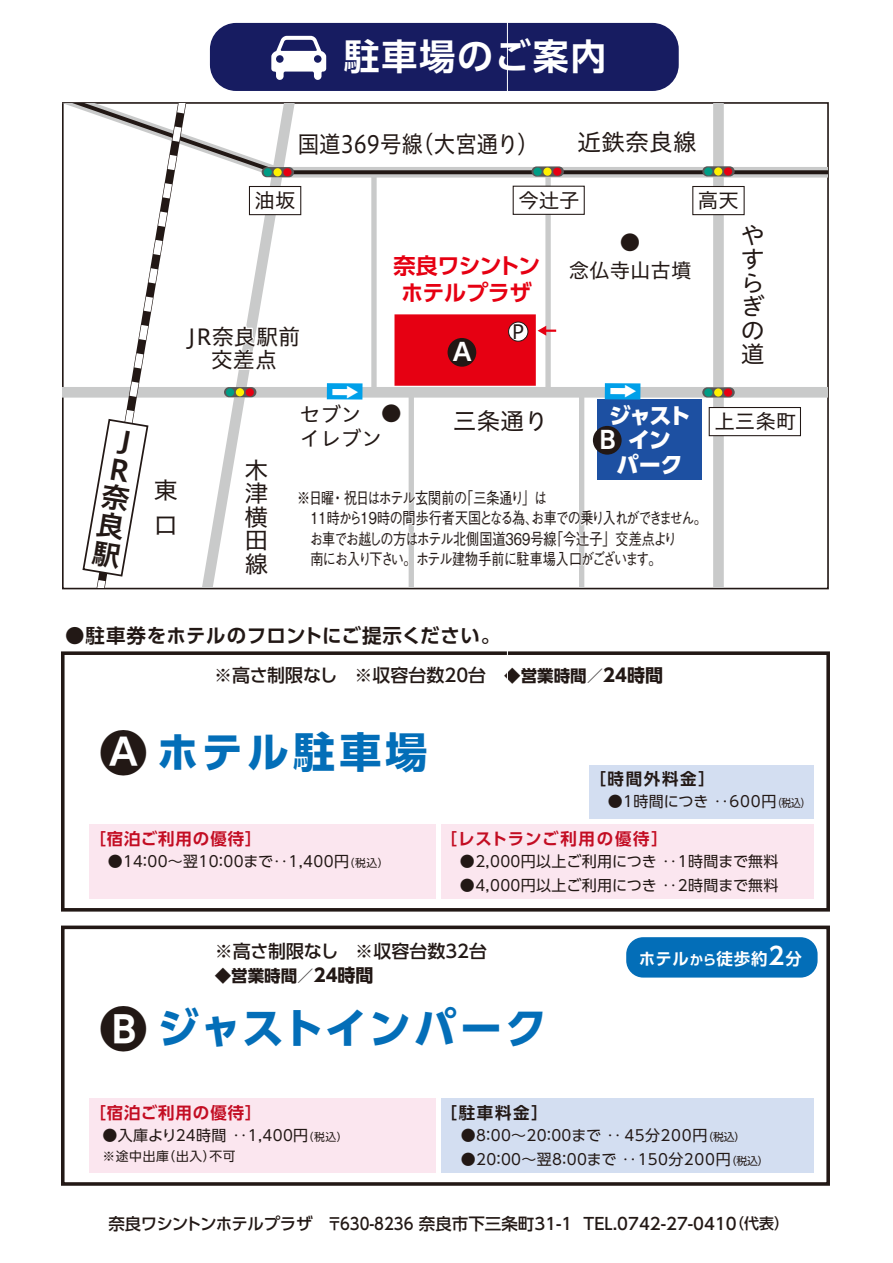
<style>
.page{position:relative;width:893px;height:1263px;background:#fff}
.page>*{position:absolute;margin:0;border:0;box-sizing:border-box;transform-origin:0 0}
.t1{font:700 48px "UD Shin Go Pro De";color:#221815}
.t2{font:700 42px "UD Shin Go Pro";letter-spacing:.035em;color:#036eb8}
.t3{font:700 42px "UD Shin Go Pro";letter-spacing:.07em;color:#036eb8}
.t4{font:700 36px "UD Shin Go Pro De";letter-spacing:.05em;color:#fff}
.t5{font:700 24px "UD Shin Go Pro De";color:#fff}
.t6{font:23.7px/23.7px "Hiragino UD Sans Std W4";color:#221815}
.t7{font:23.7px "Hiragino UD Sans Std W4";color:#221815;scale:.91 1}
.t8{font:700 21.9px/27px "UD Shin Go Pro De";letter-spacing:-.025em;color:#e60012;text-align:center}
.t9{font:800 21.9px/24.5px "UD Shin Go Pro";letter-spacing:-.065em;color:#fff;text-align:center}
.t10{font:21.9px/23.7px "Hiragino UD Sans Std W4";color:#221815;text-align:center}
.t11{font:20.25px/23.7px "Hiragino UD Sans Std W4";color:#221815}
.t12{font:700 19.5px "UD Shin Go Pro De";letter-spacing:.025em;color:#221815}
.t13{font:19.5px "Hiragino UD Sans Std W4";color:#221815}
.t14{font:18.3px "Koz Go Pr 6 N";color:#fff;scale:1.52 1}
.t15{font:500 18px "UD Shin Go Pro";color:#221815}
.t16{font:500 16.5px "UD Shin Go Pro";color:#221815}
.t17{font:700 16.5px "UD Shin Go Pro De";letter-spacing:.05em;color:#c30d23}
.t18{font:700 16.5px "UD Shin Go Pro De";letter-spacing:.1em;color:#221815}
.t19{font:700 16.5px "UD Shin Go Pro De";letter-spacing:.08em;color:#c30d23}
.t20{font:700 16.5px "UD Shin Go Pro";color:#221815}
.t21{font:700 16.5px "UD Shin Go Pro De";letter-spacing:.04em;color:#fff}
.t22{font:500 16.2px/20.2px "Gothic BBB Pro";letter-spacing:-.065em;color:#221815;scale:.81 1}
.t23{font:15px "UD Shin Go Pro";letter-spacing:.025em;color:#221815}
.t24{font:12.75px "UD Shin Go Pro";letter-spacing:.05em;color:#221815}
.s1{font-family:"Koz Go Pr 6 N";font-weight:400;font-size:16.5px}
.s2{font-weight:700;font-size:16.5px}
.s3{font-weight:700;font-size:16.5px;color:#474444}
.s4{font-weight:700}
.s5{font-size:10.8px}
.s6{font-family:"Koz Go Pr 6 N";font-weight:400}
.s7{color:#474444}
.s8{font-size:18px}
.s9{font-size:13.5px}
.s10{font-size:24px}
.s11{font-size:15px}
</style>
<div class="page">
<div style="left:210px;top:23px;width:469px;height:68px;background:#171c61;border-radius:26px"></div>
<svg style="left:271px;top:36px;width:55px;height:44px"></svg>
<div style="left:61px;top:651px;width:769px;height:260px;border:4px solid #221815"></div>
<div style="left:61px;top:925px;width:769px;height:261px;border:4px solid #221815"></div>
<div style="left:90px;top:824px;width:346px;height:75px;background:#fbe6ef"></div>
<div style="left:590px;top:765px;width:224px;height:54px;background:#d3def1"></div>
<div style="left:441px;top:824px;width:373px;height:75px;background:#fbe6ef"></div>
<div style="left:90px;top:1098px;width:346px;height:75px;background:#fbe6ef"></div>
<div style="left:441px;top:1098px;width:373px;height:75px;background:#d3def1"></div>
<div style="left:626px;top:937px;width:192px;height:40px;background:#036eb8;border-radius:17px"></div>
<svg style="left:699px;top:103px;width:129px;height:73px"></svg>
<div style="left:63px;top:387px;width:765px;height:11px;background:#c9caca"></div>
<div style="left:713px;top:103px;width:11px;height:484px;background:#c9caca"></div>
<svg style="left:63px;top:103px;width:18px;height:484px"></svg>
<div style="left:597px;top:399px;width:105px;height:80px;background:#1d50a2"></div>
<svg style="left:702px;top:166px;width:33px;height:10px"></svg>
<div style="left:704px;top:167px;width:8px;height:9px;background:#009d85;border-radius:50%"></div>
<div style="left:714px;top:167px;width:8px;height:9px;background:#fff100;border-radius:50%"></div>
<div style="left:724px;top:167px;width:8px;height:9px;background:#e60012;border-radius:50%"></div>
<div style="left:692px;top:186px;width:53px;height:29px;background:#fff;border:1px solid #221815"></div>
<svg style="left:702px;top:387px;width:33px;height:10px"></svg>
<div style="left:704px;top:388px;width:8px;height:9px;background:#009d85;border-radius:50%"></div>
<div style="left:714px;top:388px;width:8px;height:9px;background:#fff100;border-radius:50%"></div>
<div style="left:724px;top:388px;width:8px;height:9px;background:#e60012;border-radius:50%"></div>
<div style="left:709px;top:407px;width:92px;height:29px;background:#fff;border:1px solid #221815"></div>
<svg style="left:81px;top:103px;width:618px;height:484px"></svg>
<h3 class="t4" style="left:344px;top:27px;width:264px">駐車場のご案内</h3>
<h3 class="t7" style="left:298px;top:126px;width:266px">国道369号線（大宮通り）</h3>
<h3 class="t6" style="left:577px;top:129px;width:121px">近鉄奈良線</h3>
<h3 class="t6" style="left:154px;top:477px;width:25px">東</h3>
<h3 class="t6" style="left:154px;top:512px;width:22px">口</h3>
<h3 class="t11" style="left:255px;top:188px;width:42px">油坂</h3>
<h3 class="t11" style="left:518px;top:187px;width:63px">今辻子</h3>
<h3 class="t11" style="left:620px;top:230px;width:22px">●</h3>
<h3 class="t10" style="left:188px;top:323px;width:114px">JR奈良駅前交差点</h3>
<h3 class="t8" style="left:394px;top:252px;width:148px">奈良ワシントンホテルプラザ</h3>
<h3 class="t13" style="left:512px;top:317px;width:14px">P</h3>
<h3 class="t5" style="left:453px;top:332px;width:20px">A</h3>
<h3 class="t11" style="left:569px;top:257px;width:124px">念仏寺山古墳</h3>
<p class="t14" style="left:331px;top:381px;width:20px">➡</p>
<p class="t14" style="left:609px;top:381px;width:20px">➡</p>
<h3 class="t11" style="left:300px;top:401px;width:83px">セブンイレブン</h3>
<h3 class="t6" style="left:453px;top:408px;width:97px">三条通り</h3>
<h3 class="t11" style="left:381px;top:401px;width:22px">●</h3>
<h3 class="t9" style="left:609px;top:403px;width:84px">ジャストイン</h3>
<h3 class="t5" style="left:600px;top:421px;width:17px">B</h3>
<h3 class="t11" style="left:698px;top:188px;width:42px">高天</h3>
<h3 class="t6" style="left:741px;top:222px;width:25px">やすらぎの道</h3>
<h3 class="t11" style="left:714px;top:409px;width:83px">上三条町</h3>
<h3 class="t6" style="left:244px;top:456px;width:25px;text-align:justify">木津横田線</h3>
<h3 class="t9" style="left:617px;top:452px;width:68px">パーク</h3>
<p class="t22" style="left:297px;top:486px;width:507px">※日曜・祝日はホテル玄関前の「三条通り」は<br>　11時から19時の間歩行者天国となる為、お車での乗り入れができません。　お車でお越しの方はホテル北側国道369号線「今辻子」交差点より<br>　南にお入り下さい。ホテル建物手前に駐車場入口がございます。</p>
<h3 class="t12" style="left:65px;top:620px;width:437px">●駐車券をホテルのフロントにご提示ください。</h3>
<p class="t15" style="left:214px;top:661px;width:451px">※高さ制限なし　※収容台数20台　<span class="s1">◆</span><span class="s2">営業時間</span><span class="s3">／</span><span class="s4">24時間</span></p>
<h1 class="t1" style="left:99px;top:714px;width:49px">A</h1>
<h2 class="t3" style="left:157px;top:718px;width:272px">ホテル駐車場</h2>
<p class="t18" style="left:589px;top:765px;width:127px">［時間外料金］</p>
<p class="t23" style="left:608px;top:789px;width:204px">●1時間につき ‥600円<span class="s5">（税込）</span></p>
<p class="t17" style="left:89px;top:825px;width:174px">［宿泊ご利用の優待］</p>
<p class="t23" style="left:108px;top:849px;width:282px">●1４：00～翌10：00まで‥1,400円<span class="s5">（税込）</span></p>
<p class="t19" style="left:441px;top:825px;width:229px">［レストランご利用の優待］</p>
<p class="t23" style="left:460px;top:849px;width:320px">●2,000円以上ご利用につき ‥1時間まで無料</p>
<p class="t23" style="left:460px;top:873px;width:320px">●4,000円以上ご利用につき ‥2時間まで無料</p>
<h1 class="t1" style="left:99px;top:990px;width:49px">B</h1>
<p class="t15" style="left:215px;top:937px;width:274px">※高さ制限なし　※収容台数32台</p>
<p class="t20" style="left:215px;top:962px;width:160px"><span class="s6">◆</span>営業時間<span class="s7">／</span><span class="s8">24時間</span></p>
<h2 class="t2" style="left:157px;top:993px;width:391px">ジャストインパーク</h2>
<p class="t17" style="left:89px;top:1099px;width:174px">［宿泊ご利用の優待］</p>
<p class="t18" style="left:441px;top:1099px;width:109px">［駐車料金］</p>
<p class="t21" style="left:639px;top:946px;width:165px">ホテル<span class="s9">から</span>徒歩約<span class="s10">2</span>分</p>
<p class="t23" style="left:102px;top:1123px;width:247px">●入庫より24時間 ‥1,400円<span class="s5">（税込）</span></p>
<p class="t24" style="left:102px;top:1146px;width:135px">※途中出庫（出入）不可</p>
<p class="t23" style="left:461px;top:1123px;width:286px">●8：00～20：00まで ‥ 45分200円<span class="s5">（税込）</span></p>
<p class="t23" style="left:461px;top:1147px;width:309px">●20：00～翌8：00まで ‥150分200円<span class="s5">（税込）</span></p>
<p class="t16" style="left:108px;top:1210px;width:682px">奈良ワシントンホテルプラザ 〒630-8236 奈良市下三条町31-1 TEL.0742-27-0410<span class="s11">（代表）</span></p>
</div>
